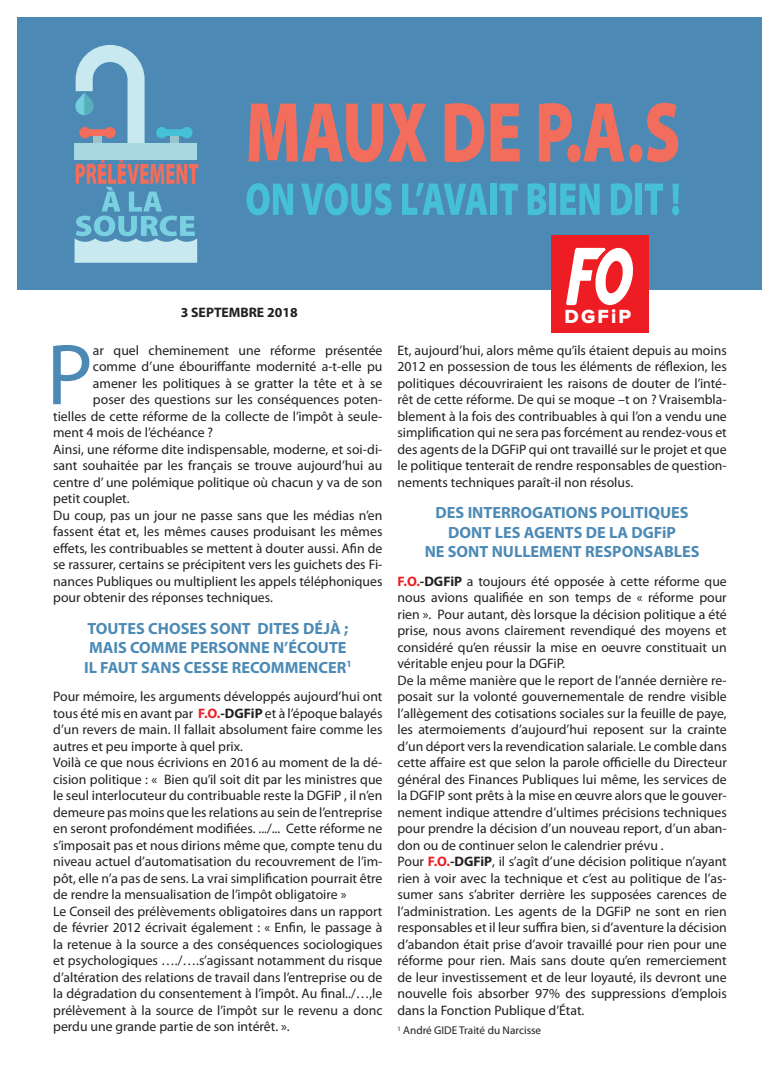
<style>
.page{position:relative;width:780px;height:1088px;background:#fff}
.page>*{position:absolute;margin:0;border:0;box-sizing:border-box;transform-origin:0 0}
.t1{font:87.25px "Myriad Pro";color:#4c8ab5}
.t2{font:19.75px "Proxima Nova Extrabld";letter-spacing:.11em;color:#fff}
.t3{font:700 16.25px/19.5px "Myriad Pro";color:#4c8ab5;text-align:center}
.t4{font:13.75px/16.5px "Myriad Pro";color:#231f20}
.t5{font:700 13.75px "Myriad Pro";color:#231f20}
.t6{font:11.25px "Myriad Pro";color:#231f20}
.s1{font-weight:700;color:#ec1f25}
.s2{font-weight:700}
</style>
<div class="page">
<div style="left:18px;top:18px;width:744px;height:272px;background:#4c8ab5"></div>
<svg style="left:248px;top:104px;width:179px;height:58px"></svg>
<svg style="left:444px;top:103px;width:40px;height:59px"></svg>
<svg style="left:490px;top:104px;width:29px;height:57px"></svg>
<svg style="left:539px;top:103px;width:33px;height:58px"></svg>
<div style="left:567px;top:144px;width:13px;height:18px;background:#f26d5b;border-radius:50%"></div>
<svg style="left:583px;top:104px;width:41px;height:57px"></svg>
<div style="left:629px;top:144px;width:13px;height:18px;background:#f26d5b;border-radius:50%"></div>
<svg style="left:647px;top:103px;width:31px;height:59px"></svg>
<svg style="left:246px;top:183px;width:47px;height:32px"></svg>
<svg style="left:301px;top:183px;width:90px;height:32px"></svg>
<svg style="left:402px;top:183px;width:85px;height:32px"></svg>
<div style="left:490px;top:184px;width:6px;height:31px;background:#46c0d7"></div>
<svg style="left:499px;top:184px;width:19px;height:31px"></svg>
<svg style="left:527px;top:183px;width:19px;height:32px"></svg>
<div style="left:549px;top:184px;width:7px;height:31px;background:#46c0d7"></div>
<svg style="left:560px;top:184px;width:39px;height:31px"></svg>
<svg style="left:611px;top:183px;width:21px;height:32px"></svg>
<div style="left:635px;top:184px;width:6px;height:31px;background:#46c0d7"></div>
<svg style="left:644px;top:184px;width:19px;height:31px"></svg>
<svg style="left:672px;top:184px;width:7px;height:31px"></svg>
<div style="left:75px;top:143px;width:122px;height:16px;background:#a9d9e0"></div>
<svg style="left:156px;top:127px;width:36px;height:11px"></svg>
<div style="left:170px;top:136px;width:8px;height:7px;background:#9bc4ca"></div>
<svg style="left:75px;top:45px;width:70px;height:98px"></svg>
<svg style="left:75px;top:159px;width:123px;height:104px"></svg>
<div style="left:551px;top:235px;width:97px;height:97px;background:#ee1d23"></div>
<svg style="left:566px;top:248px;width:67px;height:57px"></svg>
<p class="t5" style="left:181px;top:303px;width:118px">3 SEPTEMBRE 2018</p>
<h1 class="t1" style="left:47px;top:321px;width:48px">P</h1>
<p class="t4" style="left:93px;top:342px;width:291px">ar quel cheminement une réforme présentée</p>
<p class="t4" style="left:93px;top:358px;width:291px">comme d’une ébouriffante modernité a-t-elle pu</p>
<p class="t4" style="left:93px;top:375px;width:291px">amener les politiques à se gratter la tête et à se</p>
<p class="t4" style="left:93px;top:391px;width:291px">poser des questions sur les conséquences poten-</p>
<p class="t4" style="left:53px;top:408px;width:331px">tielles de cette réforme de la collecte de l’impôt à seule-</p>
<p class="t4" style="left:53px;top:424px;width:161px">ment 4 mois de l’échéance ?</p>
<p class="t4" style="left:53px;top:441px;width:331px">Ainsi, une réforme dite indispensable, moderne, et soi-di-</p>
<p class="t4" style="left:53px;top:457px;width:331px">sant souhaitée par les français se trouve aujourd’hui au</p>
<p class="t4" style="left:53px;top:474px;width:331px">centre d’ une polémique politique où chacun y va de son</p>
<p class="t4" style="left:53px;top:490px;width:78px">petit couplet.</p>
<p class="t4" style="left:53px;top:507px;width:331px">Du coup, pas un jour ne passe sans que les médias n’en</p>
<p class="t4" style="left:53px;top:523px;width:331px">fassent état et, les mêmes causes produisant les mêmes</p>
<p class="t4" style="left:53px;top:540px;width:331px">effets, les contribuables se mettent à douter aussi. Afin de</p>
<p class="t4" style="left:53px;top:556px;width:331px">se rassurer, certains se précipitent vers les guichets des Fi-</p>
<p class="t4" style="left:53px;top:573px;width:331px">nances Publiques ou multiplient les appels téléphoniques</p>
<p class="t4" style="left:53px;top:589px;width:221px">pour obtenir des réponses techniques.</p>
<p class="t3" style="left:84px;top:618px;width:269px">TOUTES CHOSES SONT DITES DÉJÀ ;<br>MAIS COMME PERSONNE N’ÉCOUTE<br>IL FAUT SANS CESSE RECOMMENCER<sup>1</sup></p>
<p class="t4" style="left:53px;top:688px;width:331px">Pour mémoire, les arguments développés aujourd’hui ont tous été mis en avant par <span class="s1">F.O.</span><span class="s2">-DGFiP</span> et à l’époque balayés d’un revers de main. Il fallait absolument faire comme les autres et peu importe à quel prix.<br>Voilà ce que nous écrivions en 2016 au moment de la dé&shy;cision politique : « Bien qu’il soit dit par les ministres que le seul interlocuteur du contribuable reste la DGFiP , il n’en demeure pas moins que les relations au sein de l’entreprise en seront profondément modifiées. .../... Cette réforme ne s’imposait pas et nous dirions même que, compte tenu du niveau actuel d’automatisation du recouvrement de l’im&shy;pôt, elle n’a pas de sens. La vrai simplification pourrait être de rendre la mensualisation de l’impôt obligatoire »<br>Le Conseil des prélèvements obligatoires dans un rapport de février 2012 écrivait également : « Enfin, le passage à la retenue à la source a des conséquences sociologiques et psychologiques …./….s’agissant notamment du risque d’altération des relations de travail dans l’entreprise ou de la dégradation du consentement à l’impôt. Au final../…,le prélèvement à la source de l’impôt sur le revenu a donc perdu une grande partie de son intérêt. ».</p>
<h2 class="t2" style="left:564px;top:307px;width:68px">DGFiP</h2>
<p class="t4" style="left:397px;top:342px;width:331px;text-align:justify">Et, aujourd’hui, alors même qu’ils étaient depuis au moins 2012 en possession de tous les éléments de réflexion, les politiques découvriraient les raisons de douter de l’inté&shy;rêt de cette réforme. De qui se moque –t on ? Vraisembla&shy;blement à la fois des contribuables à qui l’on a vendu une simplification qui ne sera pas forcément au rendez-vous et des agents de la DGFiP qui ont travaillé sur le projet et que le politique tenterait de rendre responsables de question&shy;nements techniques paraît-il non résolus.</p>
<p class="t3" style="left:424px;top:502px;width:276px">DES INTERROGATIONS POLITIQUES<br>DONT LES AGENTS DE LA DGFiP<br>NE SONT NULLEMENT RESPONSABLES</p>
<p class="t4" style="left:397px;top:573px;width:331px"><span class="s1">F.O.</span><span class="s2">-DGFiP</span> a toujours été opposée à cette réforme que nous avions qualifiée en son temps de « réforme pour rien ». Pour autant, dès lorsque la décision politique a été prise, nous avons clairement revendiqué des moyens et considéré qu’en réussir la mise en oeuvre constituait un véritable enjeu pour la DGFiP.<br>De la même manière que le report de l’année dernière re&shy;posait sur la volonté gouvernementale de rendre visible l’allègement des cotisations sociales sur la feuille de paye, les atermoiements d’aujourd’hui reposent sur la crainte d’un déport vers la revendication salariale. Le comble dans cette affaire est que selon la parole officielle du Directeur général des Finances Publiques lui même, les services de la DGFIP sont prêts à la mise en œuvre alors que le gouver&shy;nement indique attendre d’ultimes précisions techniques pour prendre la décision d’un nouveau report, d’un aban&shy;don ou de continuer selon le calendrier prévu .<br>Pour <span class="s1">F.O.</span><span class="s2">-DGFiP</span>, il s’agît d’une décision politique n’ayant rien à voir avec la technique et c’est au politique de l’as&shy;sumer sans s’abriter derrière les supposées carences de l’administration. Les agents de la DGFiP ne sont en rien responsables et il leur suffira bien, si d’aventure la décision d’abandon était prise d’avoir travaillé pour rien pour une réforme pour rien. Mais sans doute qu’en remerciement de leur investissement et de leur loyauté, ils devront une nouvelle fois absorber 97% des suppressions d’emplois dans la Fonction Publique d’État.</p>
<p class="t6" style="left:397px;top:1023px;width:145px"><sup>1</sup> André GIDE Traité du Narcisse</p>
</div>
